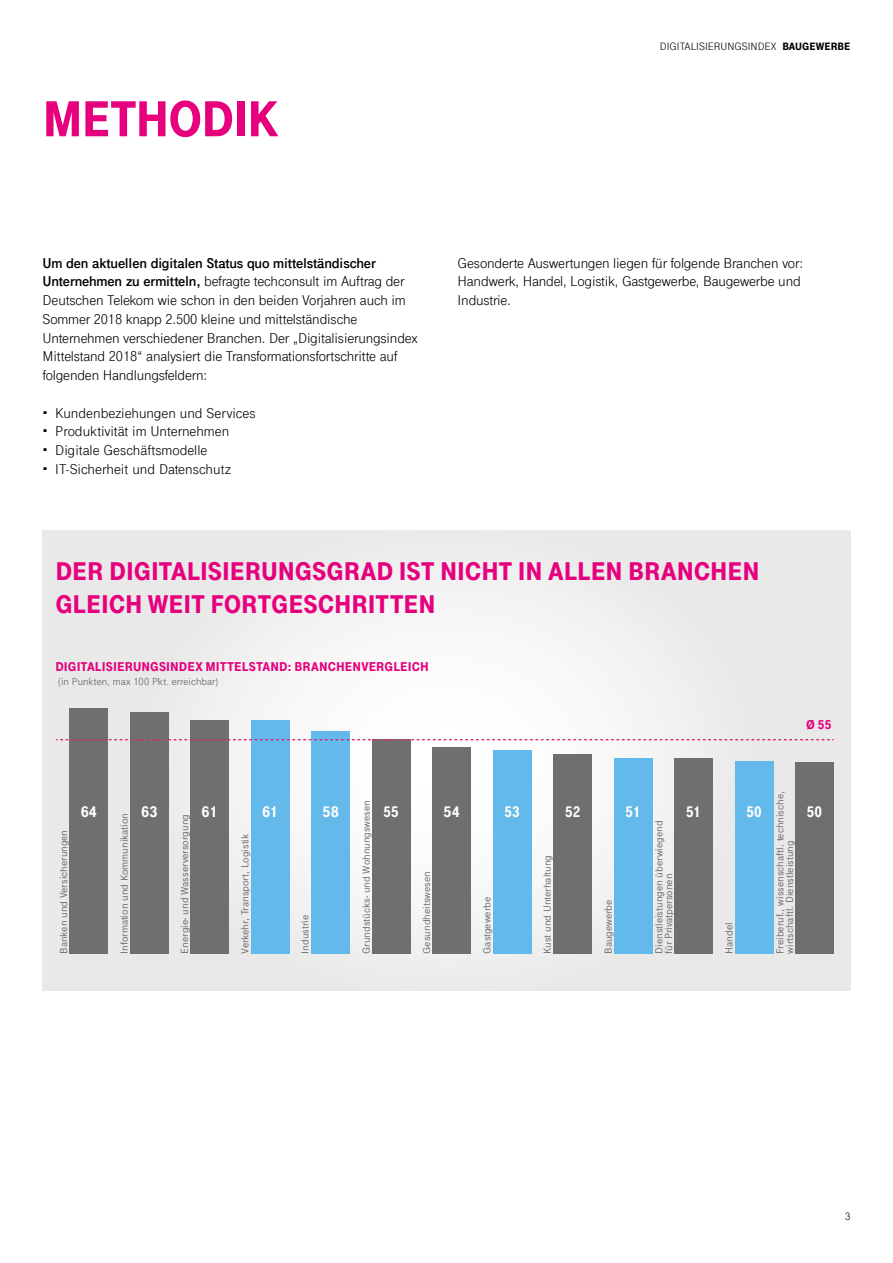
<style>
.page{position:relative;width:893px;height:1263px;background:#fff}
.page>*{position:absolute;margin:0;border:0;box-sizing:border-box;transform-origin:0 0}
.t1{font:900 52.5px "Tele Grotesk Next";letter-spacing:-.02em;color:#e6007d}
.t2{font:900 27px/32.4px "Tele Grotesk Next";letter-spacing:-.005em;color:#e6007d}
.t3{font:900 16.2px "Tele Grotesk Next";color:#fff;scale:.93 1}
.t4{font:900 16.2px "Tele Grotesk Next";color:#fff}
.t5{font:15px/18.8px "Tele Grotesk Next";letter-spacing:-.01em;color:#000}
.t6{font:900 13.5px "Tele Grotesk Next";letter-spacing:.005em;color:#e6007d}
.t7{font:11.25px "Tele Grotesk Next";color:#000}
.t8{font:500 10.8px/9.4px "Tele Grotesk Next";color:#706f6f}
.t9{font:10.8px "Tele Grotesk Next";letter-spacing:.005em;color:#615e5d}
.s1{font-weight:900}
.s2{font-weight:700}
</style>
<div class="page">
<svg style="left:43px;top:530px;width:807px;height:461px"></svg>
<div style="left:70px;top:708px;width:38px;height:246px;background:#706f6f"></div>
<div style="left:130px;top:712px;width:38px;height:242px;background:#706f6f"></div>
<div style="left:251px;top:720px;width:38px;height:234px;background:#63b9e9"></div>
<div style="left:312px;top:731px;width:38px;height:223px;background:#63b9e9"></div>
<div style="left:191px;top:720px;width:38px;height:234px;background:#706f6f"></div>
<div style="left:433px;top:747px;width:38px;height:207px;background:#706f6f"></div>
<div style="left:493px;top:751px;width:38px;height:203px;background:#63b9e9"></div>
<div style="left:372px;top:739px;width:38px;height:215px;background:#706f6f"></div>
<div style="left:553px;top:754px;width:39px;height:200px;background:#706f6f"></div>
<div style="left:674px;top:758px;width:39px;height:196px;background:#706f6f"></div>
<div style="left:735px;top:761px;width:38px;height:193px;background:#63b9e9"></div>
<div style="left:614px;top:758px;width:38px;height:196px;background:#63b9e9"></div>
<div style="left:795px;top:762px;width:39px;height:192px;background:#706f6f"></div>
<svg style="left:56px;top:739px;width:778px;height:1px"></svg>
<h1 class="t1" style="left:43px;top:90px;width:238px">METHODIK</h1>
<p class="t7" style="left:660px;top:40px;width:192px">DIGITALISIERUNGSINDEX <span class="s1">BAUGEWERBE</span></p>
<p class="t5" style="left:43px;top:253px;width:377px"><span class="s2">Um den aktuellen digitalen Status quo mittelständischer Unternehmen zu ermitteln,</span> befragte techconsult im Auftrag der Deutschen Telekom wie schon in den beiden Vorjahren auch im Sommer 2018 knapp 2.500 kleine und mittelständische Unternehmen verschiedener Branchen. Der „Digitalisierungsindex Mittelstand 2018“ analysiert die Transformationsfortschritte auf folgenden Handlungsfeldern:</p>
<p class="t5" style="left:55px;top:403px;width:202px">Kundenbeziehungen und Services<br>Produktivität im Unternehmen<br>Digitale Geschäftsmodelle<br>IT-Sicherheit und Datenschutz</p>
<p class="t5" style="left:458px;top:253px;width:347px">Gesonderte Auswertungen liegen für folgende Branchen vor:<br>Handwerk, Handel, Logistik, Gastgewerbe, Baugewerbe und<br>Industrie.</p>
<h2 class="t2" style="left:55px;top:556px;width:706px">DER DIGITALISIERUNGSGRAD IST NICHT IN ALLEN BRANCHEN<br>GLEICH WEIT FORTGESCHRITTEN</h2>
<p class="t6" style="left:55px;top:658px;width:375px">DIGITALISIERUNGSINDEX MITTELSTAND: BRANCHENVERGLEICH</p>
<p class="t9" style="left:58px;top:676px;width:162px">(in Punkten, max 100 Pkt. erreichbar)</p>
<p class="t8" style="left:59px;top:954px;width:125px;rotate:-90deg">Banken und Versicherungen</p>
<p class="t4" style="left:81px;top:803px;width:18px">64</p>
<p class="t8" style="left:120px;top:954px;width:142px;rotate:-90deg">Information und Kommunikation</p>
<p class="t4" style="left:141px;top:803px;width:18px">63</p>
<p class="t8" style="left:180px;top:954px;width:141px;rotate:-90deg">Energie- und Wasserversorgung</p>
<p class="t4" style="left:202px;top:803px;width:18px">61</p>
<p class="t8" style="left:240px;top:954px;width:121px;rotate:-90deg">Verkehr, Transport, Logistik</p>
<p class="t4" style="left:262px;top:803px;width:18px">61</p>
<p class="t4" style="left:323px;top:803px;width:18px">58</p>
<p class="t8" style="left:300px;top:954px;width:40px;rotate:-90deg">Industrie</p>
<p class="t8" style="left:362px;top:954px;width:155px;rotate:-90deg">Grundstücks- und Wohnungswesen</p>
<p class="t3" style="left:384px;top:803px;width:18px">55</p>
<p class="t4" style="left:444px;top:803px;width:18px">54</p>
<p class="t8" style="left:422px;top:954px;width:84px;rotate:-90deg">Gesundheitswesen</p>
<p class="t3" style="left:505px;top:803px;width:18px">53</p>
<p class="t8" style="left:482px;top:954px;width:58px;rotate:-90deg">Gastgewerbe</p>
<p class="t3" style="left:565px;top:803px;width:18px">52</p>
<p class="t8" style="left:543px;top:954px;width:100px;rotate:-90deg">Kust und Unterhaltung</p>
<p class="t3" style="left:625px;top:803px;width:18px">51</p>
<p class="t8" style="left:603px;top:954px;width:56px;rotate:-90deg">Baugewerbe</p>
<p class="t8" style="left:654px;top:954px;width:135px;rotate:-90deg">Dienstleistungen überwiegend für Privatpersonen</p>
<p class="t3" style="left:686px;top:803px;width:18px">51</p>
<p class="t6" style="left:806px;top:717px;width:27px">Ø 55</p>
<p class="t3" style="left:746px;top:803px;width:18px">50</p>
<p class="t8" style="left:724px;top:954px;width:33px;rotate:-90deg">Handel</p>
<p class="t8" style="left:775px;top:954px;width:164px;rotate:-90deg">Freiberuf., wissenschaftl. technische, wirtschaftl. Dienstleistung</p>
<p class="t3" style="left:807px;top:803px;width:18px">50</p>
<p class="t7" style="left:845px;top:1210px;width:7px">3</p>
</div>
